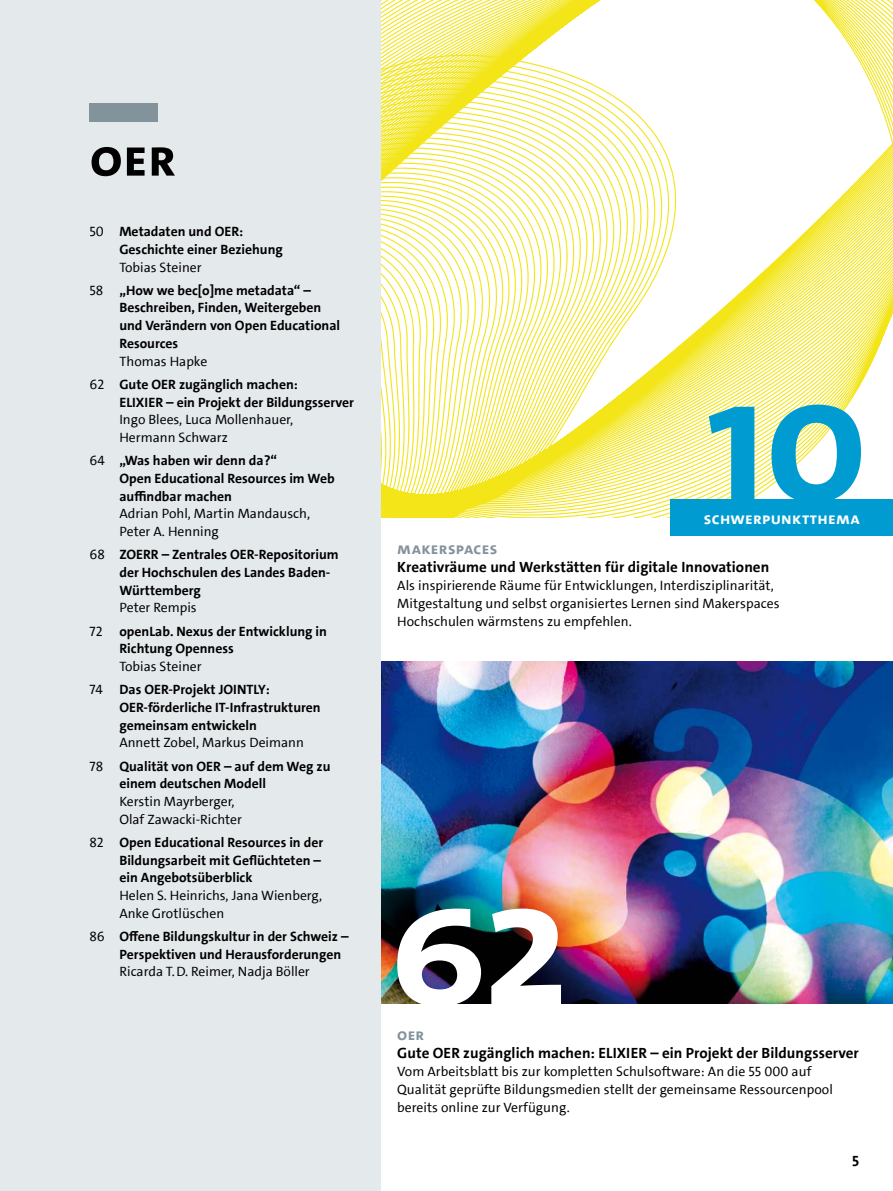
<style>
.page{position:relative;width:893px;height:1191px;background:#fff}
.page>*{position:absolute;margin:0;border:0;box-sizing:border-box;transform-origin:0 0}
.t1{font:180px "The Sans UHH Bold Caps";color:#009cd1}
.t2{font:180px "The Sans UHH Bold Caps";color:#fff}
.t3{font:54px "The Sans UHH Bold Caps";color:#000}
.t4{font:16.5px "The Sans UHH Bold Caps";letter-spacing:.015em;color:#fff}
.t5{font:16.5px "The Sans UHH Bold Caps";letter-spacing:.02em;color:#83939c}
.t6{font:700 15px "The Sans UHH";letter-spacing:.005em;color:#000}
.INHALT{font:700 13.65px/17.7px "The Sans UHH";color:#000}
.F4_-F{font:13.65px/18px "The Sans UHH";letter-spacing:.005em;color:#000}
.s1{font-weight:400}
</style>
<div class="page">
<img style="left:380px;top:662px;width:513px;height:341px">
<svg style="left:380px;top:0;width:513px;height:517px"></svg>
<div style="left:0;top:0;width:380px;height:1191px;background:#e4e9eb"></div>
<div style="left:671px;top:500px;width:222px;height:36px;background:#009cd1"></div>
<div style="left:90px;top:104px;width:68px;height:18px;background:#83939c"></div>
<h1 class="t3" style="left:90px;top:123px;width:88px">OER</h1>
<p class="INHALT" style="left:119px;top:223px;width:165px;text-indent:-30px"><span class="s1">50</span> Metadaten und OER:<br>Geschichte einer Beziehung<br><span class="s1">Tobias Steiner</span></p>
<p class="INHALT" style="left:119px;top:281px;width:222px;text-indent:-30px"><span class="s1">58</span> „How we bec[o]me metadata“ –<br>Beschreiben, Finden, Weitergeben und Verändern von Open Educational<br>Resources<br><span class="s1">Thomas Hapke</span></p>
<p class="INHALT" style="left:119px;top:375px;width:236px;text-indent:-30px"><span class="s1">62</span> Gute OER zugänglich machen:<br>ELIXIER – ein Projekt der Bildungsserver<br><span class="s1">Ingo Blees, Luca Mollenhauer,<br>Hermann Schwarz</span></p>
<p class="INHALT" style="left:119px;top:452px;width:217px;text-indent:-30px"><span class="s1">64</span> „Was haben wir denn da?“<br>Open Educational Resources im Web auffindbar machen<br><span class="s1">Adrian Pohl, Martin Mandausch,<br>Peter A. Henning</span></p>
<p class="INHALT" style="left:119px;top:546px;width:221px;text-indent:-30px"><span class="s1">68</span> ZOERR – Zentrales OER-Repositorium der Hochschulen des Landes Baden-<br>Württemberg<br><span class="s1">Peter Rempis</span></p>
<p class="INHALT" style="left:119px;top:622px;width:209px;text-indent:-30px"><span class="s1">72</span> openLab. Nexus der Entwicklung in<br>Richtung Openness<br><span class="s1">Tobias Steiner</span></p>
<p class="INHALT" style="left:119px;top:681px;width:203px;text-indent:-30px"><span class="s1">74</span> Das OER-Projekt JOINTLY:<br>OER-förderliche IT-Infrastrukturen gemeinsam entwickeln<br><span class="s1">Annett Zobel, Markus Deimann</span></p>
<p class="INHALT" style="left:119px;top:757px;width:213px;text-indent:-30px"><span class="s1">78</span> Qualität von OER – auf dem Weg zu einem deutschen Modell<br><span class="s1">Kerstin Mayrberger,<br>Olaf Zawacki-Richter</span></p>
<p class="INHALT" style="left:119px;top:833px;width:205px;text-indent:-30px"><span class="s1">82</span> Open Educational Resources in der<br>Bildungsarbeit mit Geflüchteten – ein Angebotsüberblick<br><span class="s1">Helen S. Heinrichs, Jana Wienberg,<br>Anke Grotlüschen</span></p>
<p class="INHALT" style="left:119px;top:927px;width:231px;text-indent:-30px"><span class="s1">86</span> Offene Bildungskultur in der Schweiz –<br>Perspektiven und Herausforderungen<br><span class="s1">Ricarda T.D. Reimer, Nadja Böller</span></p>
<h1 class="t1" style="left:704px;top:324px;width:165px">10</h1>
<p class="t4" style="left:704px;top:508px;width:157px">Schwerpunktthema</p>
<h2 class="t5" style="left:397px;top:537px;width:102px">makerspaces</h2>
<h3 class="t6" style="left:397px;top:557px;width:374px">Kreativräume und Werkstätten für digitale Innovationen</h3>
<p class="F4_-F" style="left:397px;top:576px;width:384px">Als inspirierende Räume für Entwicklungen, Interdisziplinarität,<br>Mitgestaltung und selbst organisiertes Lernen sind Makerspaces<br>Hochschulen wärmstens zu empfehlen.</p>
<p class="t2" style="left:390px;top:828px;width:181px">62</p>
<h2 class="t5" style="left:397px;top:1023px;width:29px">OER</h2>
<h3 class="t6" style="left:397px;top:1043px;width:463px">Gute OER zugänglich machen: ELIXIER – ein Projekt der Bildungsserver</h3>
<p class="F4_-F" style="left:397px;top:1062px;width:437px">Vom Arbeitsblatt bis zur kompletten Schulsoftware: An die 55 000 auf<br>Qualität geprüfte Bildungsmedien stellt der gemeinsame Ressourcenpool bereits online zur Verfügung.</p>
<p class="t6" style="left:852px;top:1151px;width:8px">5</p>
</div>
